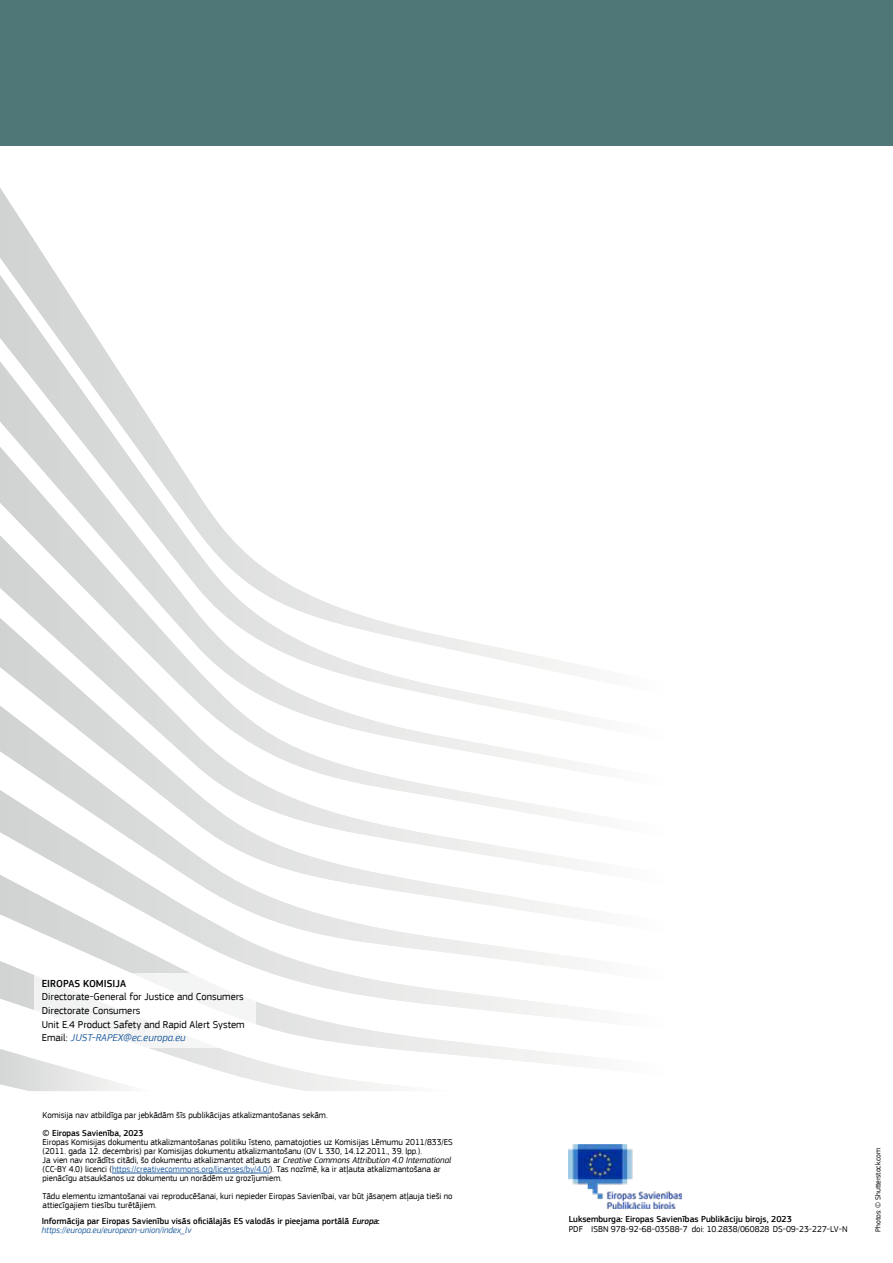
<style>
.page{position:relative;width:893px;height:1263px;background:#fff}
.page>*{position:absolute;margin:0;border:0;box-sizing:border-box;transform-origin:0 0}
.t1{font:10.5px/13.5px "EC Square Sans Pro";color:#000}
.t2{font:500 10.5px "EC Square Sans Pro";color:#000}
.t3{font:9px/9px "EC Square Sans Pro";color:#000}
.t4{font:500 9px/9px "EC Square Sans Pro";color:#000}
.t5{font:7.5px "EC Square Sans Pro";letter-spacing:-.01em;color:#000}
.s1{font-style:italic;color:#215e9e}
.s2{font-style:italic}
.s3{color:#215e9e}
.s4{font-weight:400;font-style:italic;color:#215e9e}
</style>
<div class="page">
<svg style="left:0;top:188px;width:57px;height:87px"></svg>
<svg style="left:9px;top:837px;width:558px;height:38px"></svg>
<svg style="left:0;top:875px;width:567px;height:190px"></svg>
<svg style="left:0;top:961px;width:452px;height:130px"></svg>
<svg style="left:0;top:1049px;width:148px;height:42px"></svg>
<svg style="left:0;top:275px;width:112px;height:86px"></svg>
<svg style="left:0;top:361px;width:168px;height:86px"></svg>
<svg style="left:0;top:447px;width:567px;height:390px"></svg>
<div style="left:34px;top:973px;width:222px;height:75px;background:#fff"></div>
<div style="left:0;top:0;width:893px;height:145px;background:#4f7778"></div>
<img style="left:569px;top:1144px;width:112px;height:65px">
<hr style="left:112px;top:1173px;width:158px;height:1px;background:#215e9e">
<p class="t2" style="left:42px;top:977px;width:86px">EIROPAS KOMISIJA</p>
<p class="t1" style="left:42px;top:990px;width:204px">Directorate-General for Justice and Consumers Directorate Consumers<br>Unit E.4 Product Safety and Rapid Alert System Email: <span class="s1">JUST-RAPEX@ec.europa.eu</span></p>
<p class="t3" style="left:43px;top:1111px;width:287px">Komisija nav atbildīga par jebkādām šīs publikācijas atkalizmantošanas sekām.</p>
<p class="t4" style="left:43px;top:1129px;width:103px">© Eiropas Savienība, 2023</p>
<p class="t3" style="left:43px;top:1138px;width:412px">Eiropas Komisijas dokumentu atkalizmantošanas politiku īsteno, pamatojoties uz Komisijas Lēmumu 2011/833/ES (2011. gada 12. decembris) par Komisijas dokumentu atkalizmantošanu (OV L 330, 14.12.2011., 39. lpp.).<br>Ja vien nav norādīts citādi, šo dokumentu atkalizmantot atļauts ar <span class="s2">Creative Commons Attribution 4.0 International </span>(CC-BY 4.0) licenci (<span class="s3">https://creativecommons.org/licenses/by/4.0/</span>). Tas nozīmē, ka ir atļauta atkalizmantošana ar pienācīgu atsaukšanos uz dokumentu un norādēm uz grozījumiem.</p>
<p class="t3" style="left:43px;top:1192px;width:411px">Tādu elementu izmantošanai vai reproducēšanai, kuri nepieder Eiropas Savienībai, var būt jāsaņem atļauja tieši no attiecīgajiem tiesību turētājiem.</p>
<p class="t4" style="left:42px;top:1217px;width:340px">Informācija par Eiropas Savienību visās oficiālajās ES valodās ir pieejama portālā <span class="s2">Europa</span>: <span class="s4">https://europa.eu/european-union/index_lv</span></p>
<p class="t4" style="left:569px;top:1214px;width:225px">Luksemburga: Eiropas Savienības Publikāciju birojs, 2023</p>
<p class="t3" style="left:569px;top:1225px;width:280px">PDF ISBN 978-92-68-03588-7 doi: 10.2838/060828 DS-09-23-227-LV-N</p>
<p class="t5" style="left:874px;top:1231px;width:85px;rotate:-90deg">Photos: © Shutterstock.com</p>
</div>
